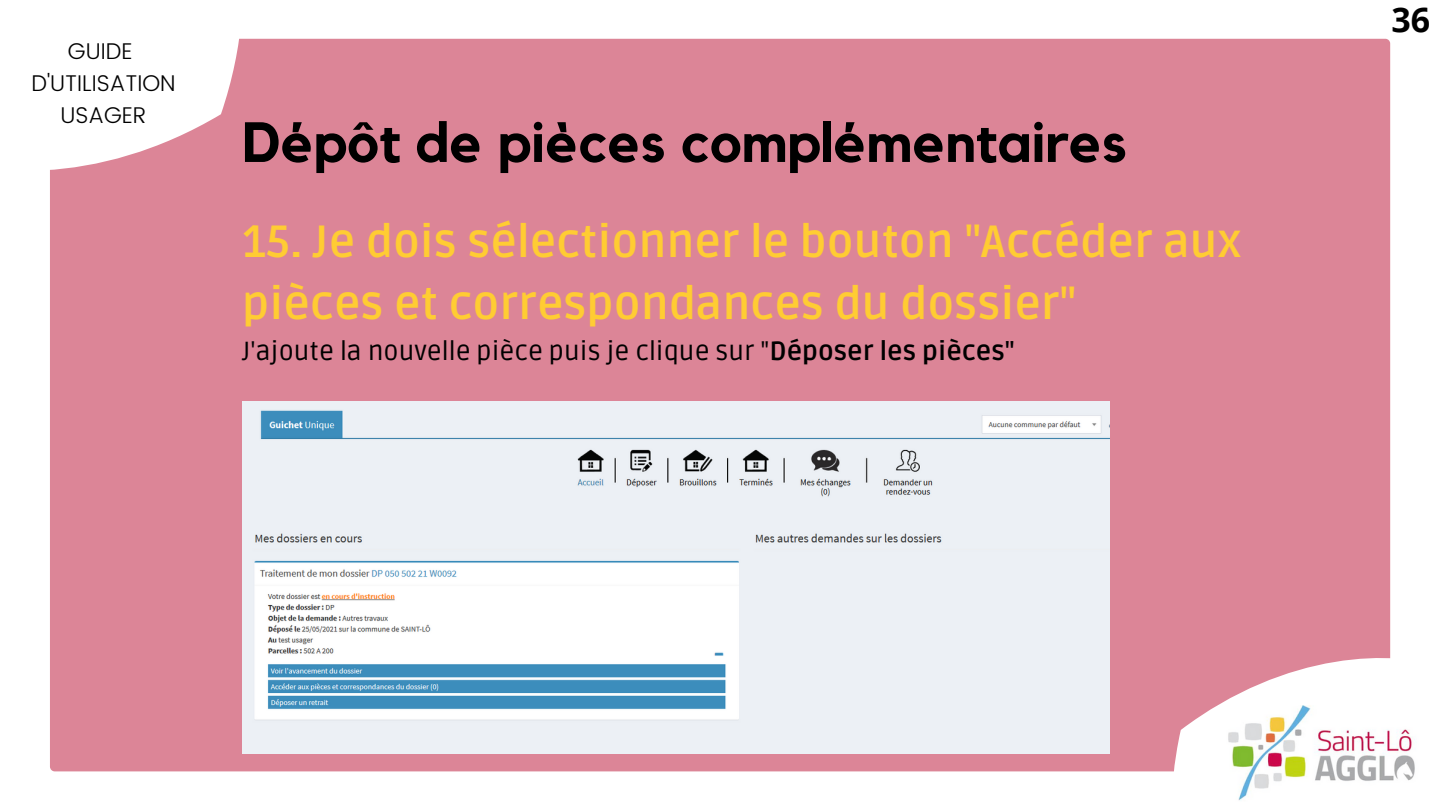
<style>
.page{position:relative;width:1440px;height:810px;background:#fff}
.page>*{position:absolute;margin:0;border:0;box-sizing:border-box;transform-origin:0 0}
.t1{font:700 56px "Kollektif";color:#000}
.t2{font:700 45px/62.2px "Ruda";color:#fc3}
.t3{font:700 34px "Open Sans";color:#000}
.t4{font:26.3px "Ruda";color:#000}
.t5{font:300 22.8px/31.9px "Poppins";color:#000;text-align:center}
.s1{font-weight:700}
</style>
<div class="page">
<div style="left:50px;top:39px;width:1340px;height:732px;background:#dc8597"></div>
<svg style="left:1069px;top:556px;width:322px;height:216px;fill:#dc8597"></svg>
<img style="left:1219px;top:705px;width:196px;height:95px">
<svg style="left:50px;top:38px;width:315px;height:254px;fill:#dc8597"></svg>
<img style="left:242px;top:402px;width:867px;height:351px">
<p class="t5" style="left:32px;top:35px;width:145px">GUIDE<br>D'UTILISATION<br>USAGER</p>
<p class="t1" style="left:242px;top:117px;width:886px">Dépôt de pièces complémentaires</p>
<p class="t2" style="left:242px;top:212px;width:1001px">15. Je dois sélectionner le bouton "Accéder aux pièces et correspondances du dossier"</p>
<p class="t4" style="left:242px;top:336px;width:774px">J'ajoute la nouvelle pièce puis je clique sur "<span class="s1">Déposer les pièces"</span></p>
<p class="t3" style="left:1391px;top:-5px;width:40px">36</p>
</div>
